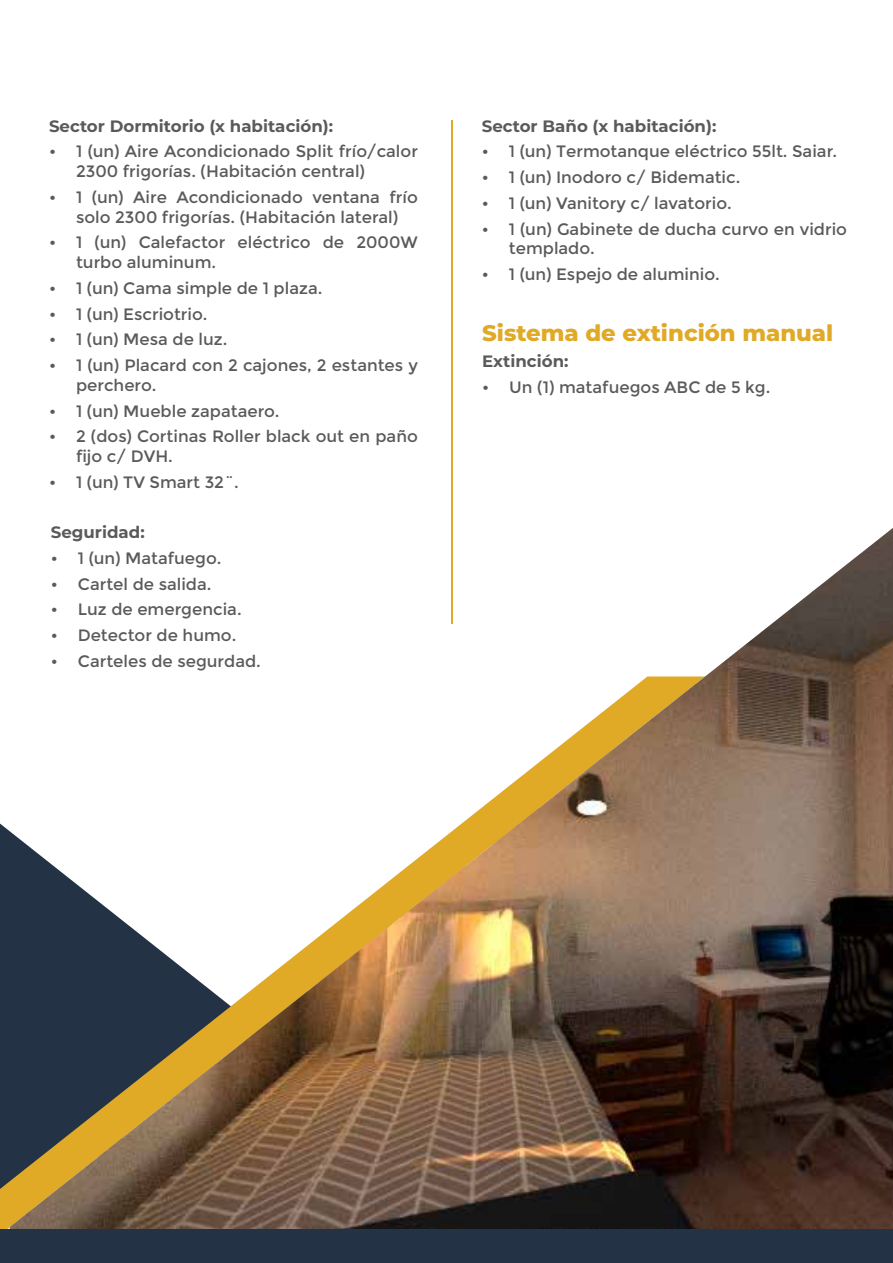
<style>
.page{position:relative;width:893px;height:1263px;background:#fff}
.page>*{position:absolute;margin:0;border:0;box-sizing:border-box;transform-origin:0 0}
.t1{font:800 22.5px "Montserrat";color:#e0a926}
.t2{font:16.5px/19.8px "Montserrat";color:#595a5c}
.t3{font:700 16.5px "Montserrat";color:#595a5c}
</style>
<div class="page">
<hr style="left:451px;top:121px;width:1px;height:503px;background:#e0a926">
<img style="left:10px;top:528px;width:883px;height:701px">
<div style="left:0;top:1229px;width:893px;height:34px;background:#233245"></div>
<p class="t3" style="left:49px;top:114px;width:286px">Sector Dormitorio (x habitación):</p>
<p class="t2" style="left:76px;top:142px;width:343px;text-indent:-27px">• 1 (un) Aire Acondicionado Split frío/calor<br>2300 frigorías. (Habitación central)</p>
<p class="t2" style="left:49px;top:187px;width:370px;text-align:center">• 1 (un) Aire Acondicionado ventana frío solo 2300 frigorías. (Habitación lateral)</p>
<p class="t2" style="left:76px;top:233px;width:343px;text-indent:-27px">• 1 (un) Calefactor eléctrico de 2000W turbo aluminum.</p>
<p class="t2" style="left:49px;top:278px;width:275px">• 1 (un) Cama simple de 1 plaza.</p>
<p class="t2" style="left:49px;top:304px;width:160px">• 1 (un) Escriotrio.</p>
<p class="t2" style="left:49px;top:330px;width:180px">• 1 (un) Mesa de luz.</p>
<p class="t2" style="left:76px;top:356px;width:343px;text-indent:-27px">• 1 (un) Placard con 2 cajones, 2 estantes y perchero.</p>
<p class="t2" style="left:49px;top:401px;width:232px">• 1 (un) Mueble zapataero.</p>
<p class="t2" style="left:76px;top:427px;width:343px;text-indent:-27px">• 2 (dos) Cortinas Roller black out en paño fijo c/ DVH.</p>
<p class="t2" style="left:49px;top:472px;width:191px">• 1 (un) TV Smart 32¨.</p>
<p class="t3" style="left:51px;top:520px;width:95px">Seguridad:</p>
<p class="t2" style="left:51px;top:548px;width:172px">• 1 (un) Matafuego.</p>
<p class="t2" style="left:51px;top:574px;width:162px">• Cartel de salida.</p>
<p class="t2" style="left:51px;top:600px;width:192px">• Luz de emergencia.</p>
<p class="t2" style="left:51px;top:626px;width:187px">• Detector de humo.</p>
<p class="t2" style="left:51px;top:651px;width:212px">• Carteles de segurdad.</p>
<p class="t3" style="left:482px;top:114px;width:236px">Sector Baño (x habitación):</p>
<p class="t2" style="left:482px;top:142px;width:357px">• 1 (un) Termotanque eléctrico 55lt. Saiar.</p>
<p class="t2" style="left:482px;top:168px;width:260px">• 1 (un) Inodoro c/ Bidematic.</p>
<p class="t2" style="left:482px;top:193px;width:252px">• 1 (un) Vanitory c/ lavatorio.</p>
<p class="t2" style="left:509px;top:219px;width:340px;text-indent:-27px">• 1 (un) Gabinete de ducha curvo en vidrio templado.</p>
<p class="t2" style="left:482px;top:265px;width:240px">• 1 (un) Espejo de aluminio.</p>
<h1 class="t1" style="left:482px;top:317px;width:352px">Sistema de extinción manual</h1>
<p class="t3" style="left:482px;top:349px;width:88px">Extinción:</p>
<p class="t2" style="left:482px;top:377px;width:290px">• Un (1) matafuegos ABC de 5 kg.</p>
</div>
